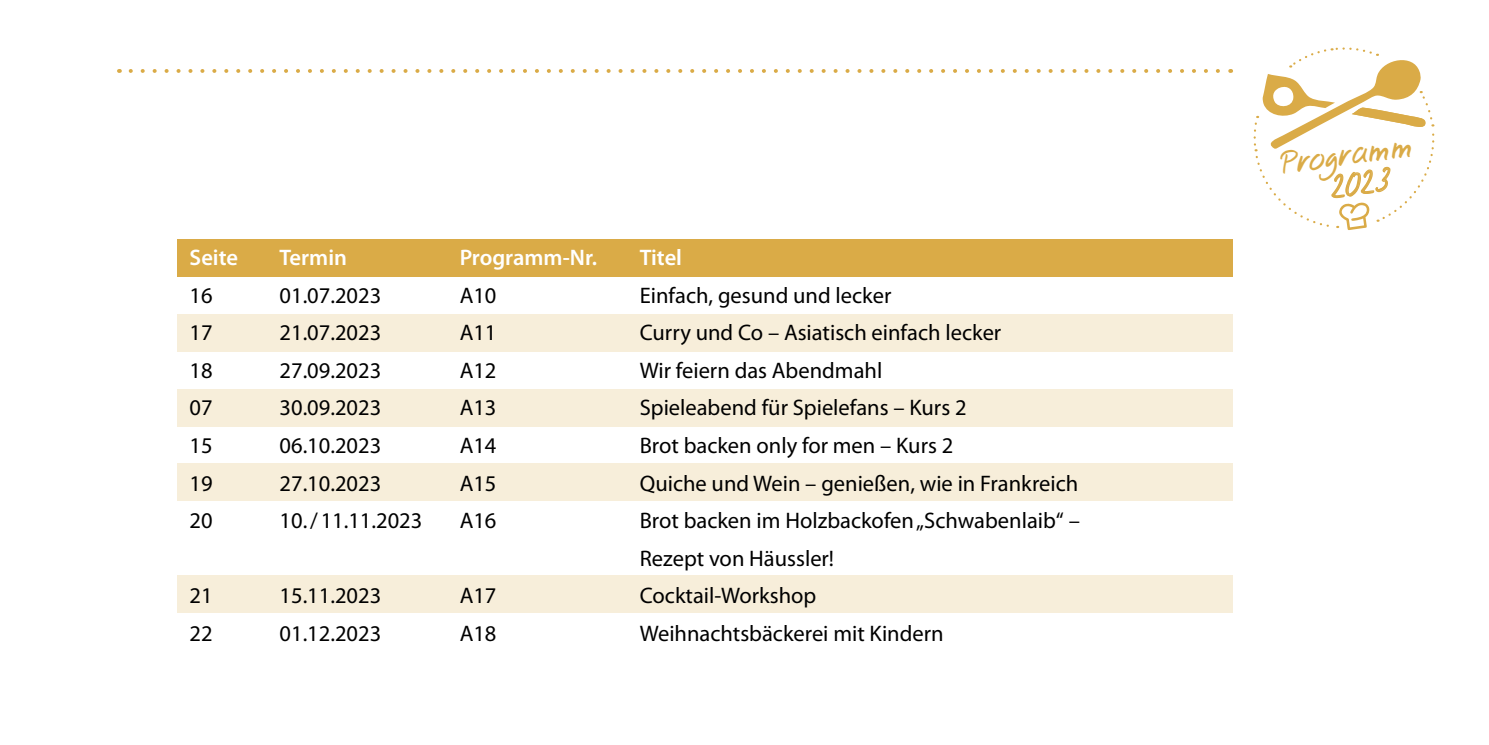
<style>
.page{position:relative;width:1489px;height:745px;background:#fff}
.page>*{position:absolute;margin:0;border:0;box-sizing:border-box;transform-origin:0 0}
.t1{font:32.5px/30px "Josschrift";color:#daab47;scale:.96 1}
.t2{font:22.5px/37.5px "Myriad Pro";color:#000}
.t3{font:600 22.5px "Myriad Pro";color:#fff}
</style>
<div class="page">
<svg style="left:131px;top:69px;width:1089px;height:4px"></svg>
<div style="left:177px;top:463px;width:1054px;height:37px;background:#f7eeda"></div>
<div style="left:177px;top:574px;width:1054px;height:38px;background:#f7eeda"></div>
<div style="left:177px;top:388px;width:1054px;height:38px;background:#f7eeda"></div>
<div style="left:177px;top:314px;width:1054px;height:37px;background:#f7eeda"></div>
<div style="left:177px;top:239px;width:1054px;height:38px;background:#daab47"></div>
<svg style="left:1253px;top:47px;width:182px;height:183px"></svg>
<p class="t3" style="left:189px;top:243px;width:50px">Seite</p>
<p class="t3" style="left:279px;top:243px;width:69px">Termin</p>
<p class="t3" style="left:459px;top:243px;width:139px">Programm-Nr.</p>
<p class="t3" style="left:639px;top:243px;width:44px">Titel</p>
<p class="t2" style="left:189px;top:276px;width:25px">16</p>
<p class="t2" style="left:279px;top:276px;width:103px">01.07.2023</p>
<p class="t2" style="left:459px;top:276px;width:38px">A10</p>
<p class="t2" style="left:639px;top:276px;width:253px">Einfach, gesund und lecker</p>
<p class="t2" style="left:189px;top:313px;width:25px">17</p>
<p class="t2" style="left:279px;top:313px;width:103px">21.07.2023</p>
<p class="t2" style="left:459px;top:313px;width:38px">A11</p>
<p class="t2" style="left:639px;top:313px;width:363px">Curry und Co – Asiatisch einfach lecker</p>
<p class="t2" style="left:189px;top:351px;width:25px">18</p>
<p class="t2" style="left:279px;top:351px;width:103px">27.09.2023</p>
<p class="t2" style="left:459px;top:351px;width:38px">A12</p>
<p class="t2" style="left:639px;top:351px;width:244px">Wir feiern das Abendmahl</p>
<p class="t2" style="left:189px;top:388px;width:25px">07</p>
<p class="t2" style="left:279px;top:388px;width:103px">30.09.2023</p>
<p class="t2" style="left:459px;top:388px;width:38px">A13</p>
<p class="t2" style="left:639px;top:388px;width:328px">Spieleabend für Spielefans – Kurs 2</p>
<p class="t2" style="left:189px;top:426px;width:25px">15</p>
<p class="t2" style="left:279px;top:426px;width:103px">06.10.2023</p>
<p class="t2" style="left:459px;top:426px;width:38px">A14</p>
<p class="t2" style="left:639px;top:426px;width:315px">Brot backen only for men – Kurs 2</p>
<p class="t2" style="left:189px;top:463px;width:25px">19</p>
<p class="t2" style="left:279px;top:463px;width:103px">27.10.2023</p>
<p class="t2" style="left:459px;top:463px;width:38px">A15</p>
<p class="t2" style="left:639px;top:463px;width:440px">Quiche und Wein – genießen, wie in Frankreich</p>
<p class="t2" style="left:189px;top:501px;width:25px">20</p>
<p class="t2" style="left:279px;top:501px;width:144px">10./11.11.2023</p>
<p class="t2" style="left:459px;top:501px;width:38px">A16</p>
<p class="t2" style="left:639px;top:501px;width:441px">Brot backen im Holzbackofen „Schwabenlaib“ –<br>Rezept von Häussler!</p>
<p class="t2" style="left:189px;top:576px;width:25px">21</p>
<p class="t2" style="left:279px;top:576px;width:103px">15.11.2023</p>
<p class="t2" style="left:459px;top:576px;width:38px">A17</p>
<p class="t2" style="left:639px;top:576px;width:178px">Cocktail-Workshop</p>
<p class="t2" style="left:189px;top:613px;width:25px">22</p>
<p class="t2" style="left:279px;top:613px;width:103px">01.12.2023</p>
<p class="t2" style="left:459px;top:613px;width:38px">A18</p>
<p class="t2" style="left:639px;top:613px;width:305px">Weihnachtsbäckerei mit Kindern</p>
<h1 class="t1" style="left:1323px;top:144px;width:92px;text-indent:-46px;rotate:-8deg">Programm<br>2023</h1>
</div>
